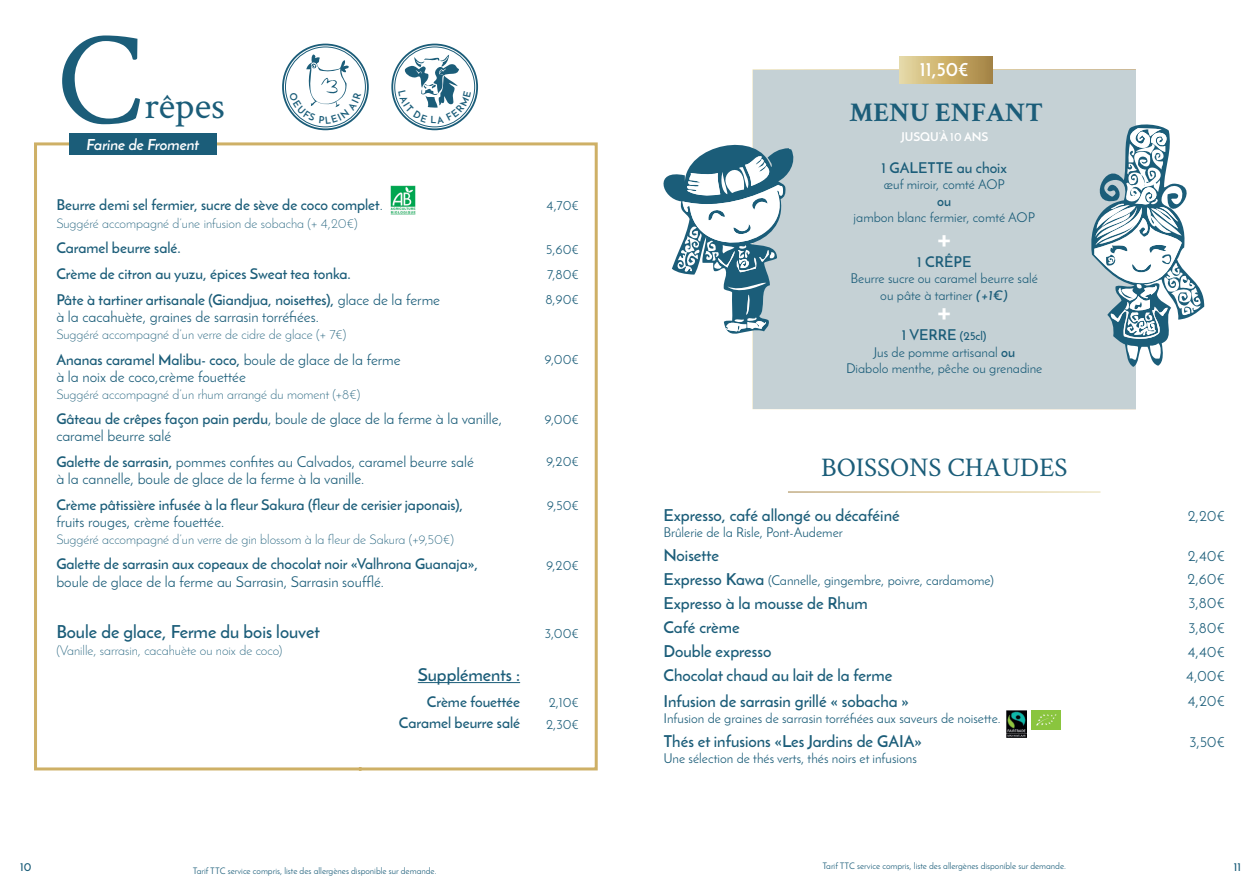
<style>
.page{position:relative;width:1259px;height:893px;background:#fff}
.page>*{position:absolute;margin:0;border:0;box-sizing:border-box;transform-origin:0 0}
.t1{font:135px "Crimson Text";color:#1b5d79}
.t2{font:39px "Crimson Text";color:#1b5d79}
.t3{font:600 31.5px "Josefin Sans";color:#fff}
.t4{font:27px "Crimson Text";color:#1b5d79}
.t5{font:700 27px "Crimson Text";color:#1b5d79}
.t6{font:700 19.5px "Josefin Sans";color:#fff}
.t7{font:600 18px "Josefin Sans";color:#1b5d79}
.t8{font:600 16.5px/24px "Josefin Sans";color:#1b5d79}
.t9{font:15px/17.2px "Josefin Sans";color:#1b5d79}
.t10{font:600 15px/25.8px "Josefin Sans";color:#1b5d79}
.t11{font:italic 700 15px "Josefin Sans";color:#fff}
.t12{font:13.5px/25.3px "Josefin Sans";color:#1b5d79;text-align:center}
.t13{font:300 13.5px "Josefin Sans";color:#1b5d79}
.t14{font:700 13.5px "Josefin Sans";color:#1b5d79}
.t15{font:700 12px "Josefin Sans";color:#fff}
.t16{font:600 12px "Josefin Sans";color:#1b5d79}
.t17{font:9px "Josefin Sans";color:#1b5d79}
.s1{font-weight:400}
.s2{font-weight:600}
.s3{font-style:italic}
.s4{font-size:12px}
.s5{font-weight:700}
.s6{font-weight:600;font-size:16.5px}
</style>
<div class="page">
<svg style="left:34px;top:141px;width:564px;height:630px"></svg>
<svg style="left:284px;top:45px;width:83px;height:83px"></svg>
<div style="left:282px;top:44px;width:87px;height:86px;border:2px solid #1b5d79;border-radius:50%"></div>
<div style="left:285px;top:47px;width:81px;height:80px;border:1px solid #1b5d79;border-radius:50%"></div>
<svg style="left:393px;top:45px;width:83px;height:83px"></svg>
<div style="left:391px;top:44px;width:87px;height:86px;border:2px solid #1b5d79;border-radius:50%"></div>
<div style="left:394px;top:47px;width:81px;height:80px;border:1px solid #1b5d79;border-radius:50%"></div>
<div style="left:69px;top:134px;width:147px;height:21px;background:#1b5d79"></div>
<img style="left:391px;top:185px;width:24px;height:30px">
<div style="left:752px;top:70px;width:383px;height:339px;background:#c5d1d5"></div>
<div style="left:899px;top:56px;width:93px;height:27px;background:linear-gradient(to right,#eadba2,#a9843d)"></div>
<svg style="left:1091px;top:122px;width:114px;height:245px"></svg>
<svg style="left:663px;top:128px;width:131px;height:217px"></svg>
<img style="left:1006px;top:710px;width:20px;height:28px">
<img style="left:1031px;top:710px;width:29px;height:19px">
<svg style="left:289px;top:54px;width:72px;height:70px"></svg>
<svg style="left:398px;top:55px;width:73px;height:69px"></svg>
<h1 class="t1" style="left:56px;top:-12px;width:88px">C</h1>
<h2 class="t2" style="left:144px;top:79px;width:82px">rêpes</h2>
<p class="t11" style="left:87px;top:135px;width:114px">Farine de Froment</p>
<p class="t10" style="left:56px;top:192px;width:328px">Beurre demi sel fermier, sucre de sève de coco complet<span class="s1">.</span></p>
<p class="t13" style="left:56px;top:215px;width:303px">Suggéré accompagné d’une infusion de sobacha (+ 4,20€)</p>
<p class="t10" style="left:56px;top:235px;width:385px">Caramel beurre salé.<br>Crème de citron au yuzu, épices Sweat tea tonka.<br>Pâte à tartiner artisanale (Giandjua, noisettes), <span class="s1">glace de la ferme</span></p>
<p class="t9" style="left:56px;top:308px;width:264px">à la cacahuète, graines de sarrasin torréfiées.</p>
<p class="t13" style="left:56px;top:327px;width:292px">Suggéré accompagné d’un verre de cidre de glace (+ 7€)</p>
<p class="t9" style="left:56px;top:351px;width:346px"><span class="s2">Ananas caramel Malibu- coco,</span> boule de glace de la ferme à la noix de coco,crème fouettée</p>
<p class="t13" style="left:56px;top:386px;width:305px">Suggéré accompagné d’un rhum arrangé du moment (+8€)</p>
<p class="t9" style="left:56px;top:410px;width:447px"><span class="s2">Gâteau de crêpes façon pain perdu</span>, boule de glace de la ferme à la vanille, caramel beurre salé</p>
<p class="t9" style="left:56px;top:453px;width:419px"><span class="s2">Galette de sarrasin,</span> pommes confites au Calvados, caramel beurre salé à la cannelle, boule de glace de la ferme à la vanille.</p>
<p class="t10" style="left:56px;top:492px;width:408px">Crème pâtissière infusée à la fleur Sakura (fleur de cerisier japonais),</p>
<p class="t9" style="left:56px;top:513px;width:170px">fruits rouges, crème fouettée.</p>
<p class="t13" style="left:56px;top:531px;width:399px">Suggéré accompagné d’un verre de gin blossom à la fleur de Sakura (+9,50€)</p>
<p class="t10" style="left:56px;top:551px;width:423px">Galette de sarrasin aux copeaux de chocolat noir «Valhrona Guanaja»,</p>
<p class="t9" style="left:56px;top:573px;width:329px">boule de glace de la ferme au Sarrasin, Sarrasin soufflé.</p>
<p class="t7" style="left:56px;top:621px;width:265px">Boule de glace, Ferme du bois louvet</p>
<p class="t13" style="left:56px;top:643px;width:227px">(Vanille, sarrasin, cacahuète ou noix de coco)</p>
<p class="t7" style="left:418px;top:664px;width:104px">Suppléments :</p>
<p class="t10" style="left:399px;top:691px;width:123px;line-height:21.5px;text-align:right">Crème fouettée<br>Caramel beurre salé</p>
<p class="t12" style="left:546px;top:193px;width:34px">4,70€</p>
<p class="t12" style="left:545px;top:236px;width:35px;text-align:justify">5,60€ 7,80€ 8,90€</p>
<p class="t12" style="left:544px;top:347px;width:36px">9,00€</p>
<p class="t12" style="left:544px;top:406px;width:36px">9,00€</p>
<p class="t12" style="left:546px;top:449px;width:34px">9,20€</p>
<p class="t12" style="left:547px;top:493px;width:34px">9,50€</p>
<p class="t12" style="left:546px;top:552px;width:34px">9,20€</p>
<p class="t12" style="left:545px;top:620px;width:36px">3,00€</p>
<p class="t12" style="left:546px;top:691px;width:34px;line-height:21.5px;text-align:left">2,10€<br>2,30€</p>
<p class="t16" style="left:20px;top:859px;width:13px">10</p>
<p class="t17" style="left:193px;top:865px;width:245px">Tarif TTC service compris, liste des allergènes disponible sur demande.</p>
<h3 class="t6" style="left:920px;top:57px;width:50px">11,50€</h3>
<h3 class="t5" style="left:849px;top:96px;width:195px">MENU ENFANT</h3>
<p class="t15" style="left:900px;top:129px;width:89px">JUSQU’À 10 ANS</p>
<p class="t10" style="left:881px;top:154px;width:127px">1 GALETTE au choix</p>
<p class="t12" style="left:884px;top:172px;width:123px">œuf miroir, comté AOP</p>
<p class="t14" style="left:937px;top:193px;width:15px">ou</p>
<p class="t12" style="left:853px;top:205px;width:183px">jambon blanc fermier, comté AOP</p>
<h3 class="t3" style="left:937px;top:217px;width:16px">+</h3>
<p class="t10" style="left:917px;top:248px;width:56px">1 CRÊPE</p>
<p class="t12" style="left:850px;top:270px;width:189px;line-height:16.5px">Beurre sucre ou caramel beurre salé ou pâte à tartiner <span class="s3">(+1€)</span></p>
<h3 class="t3" style="left:937px;top:290px;width:16px">+</h3>
<p class="t10" style="left:902px;top:322px;width:86px">1 VERRE <span class="s4">(25cl)</span></p>
<p class="t12" style="left:846px;top:343px;width:198px;line-height:16.5px">Jus de pomme artisanal <span class="s5">ou<br></span>Diabolo menthe, pêche ou grenadine</p>
<h3 class="t4" style="left:821px;top:449px;width:248px">BOISSONS CHAUDES</h3>
<p class="t8" style="left:663px;top:503px;width:238px">Expresso, café allongé ou décaféiné</p>
<p class="t12" style="left:663px;top:519px;width:181px">Brûlerie de la Risle, Pont-Audemer</p>
<p class="t8" style="left:663px;top:543px;width:57px">Noisette</p>
<p class="t12" style="left:663px;top:567px;width:332px"><span class="s6">Expresso Kawa</span> (Cannelle, gingembre, poivre, cardamome)</p>
<p class="t8" style="left:663px;top:591px;width:230px">Expresso à la mousse de Rhum<br>Café crème<br>Double expresso<br>Chocolat chaud au lait de la ferme</p>
<p class="t8" style="left:663px;top:689px;width:247px">Infusion de sarrasin grillé « sobacha »</p>
<p class="t12" style="left:663px;top:706px;width:339px">Infusion de graines de sarrasin torréfiées aux saveurs de noisette.</p>
<p class="t8" style="left:663px;top:729px;width:260px">Thés et infusions «Les Jardins de GAIA»</p>
<p class="t12" style="left:663px;top:746px;width:255px">Une sélection de thés verts, thés noirs et infusions</p>
<p class="t17" style="left:822px;top:860px;width:245px">Tarif TTC service compris, liste des allergènes disponible sur demande.</p>
<p class="t9" style="left:1187px;top:507px;width:39px">2,20€</p>
<p class="t9" style="left:1187px;top:543px;width:39px;line-height:23.7px;text-align:justify">2,40€ 2,60€ 3,80€</p>
<p class="t9" style="left:1186px;top:616px;width:40px;line-height:24.2px;text-align:justify">3,80€ 4,40€ 4,00€ 4,20€</p>
<p class="t9" style="left:1189px;top:733px;width:37px">3,50€</p>
<p class="t16" style="left:1233px;top:859px;width:9px">11</p>
</div>
